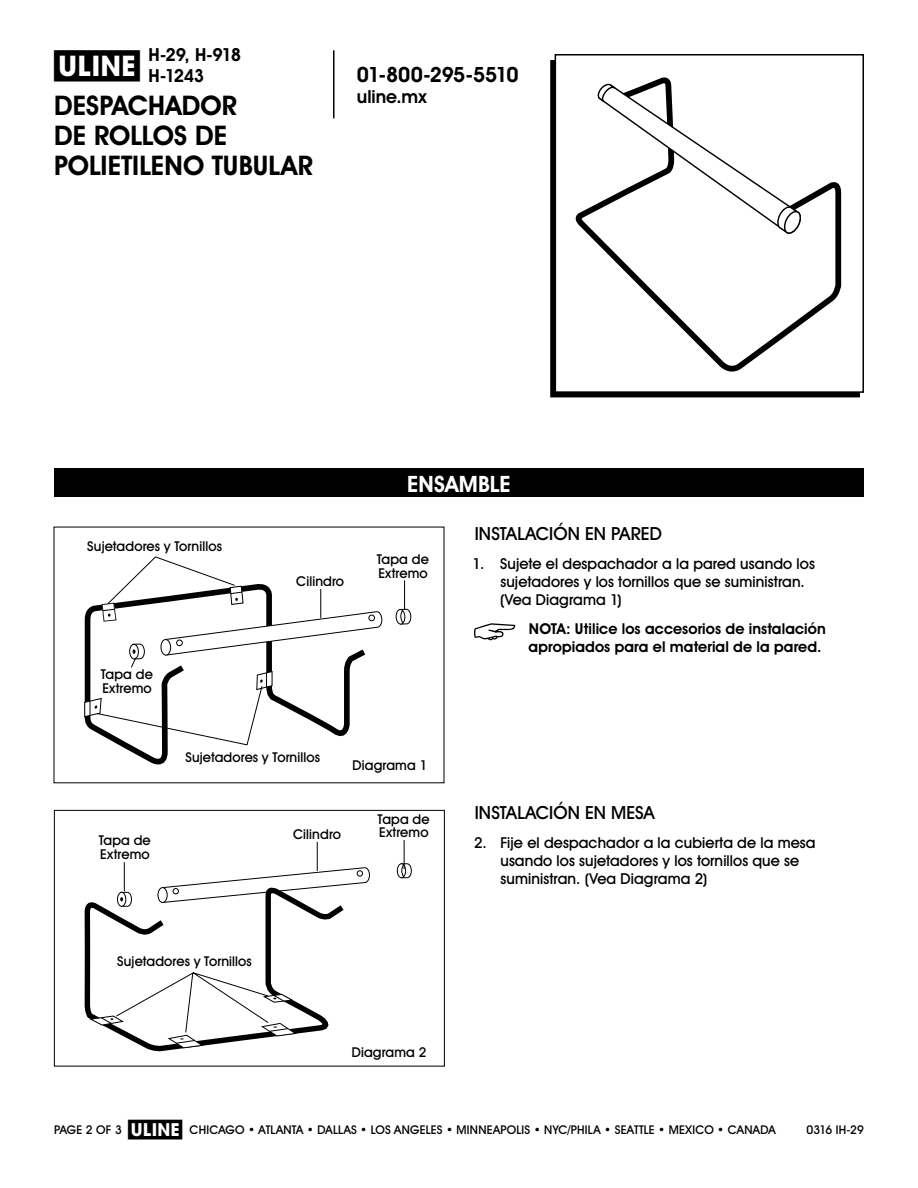
<style>
.page{position:relative;width:918px;height:1188px;background:#fff}
.page>*{position:absolute;margin:0;border:0;box-sizing:border-box;transform-origin:0 0}
.t1{font:700 28.5px "Uline Two Knine";color:#000}
.t2{font:700 27px/30px "Uline Two Knine";letter-spacing:.005em;color:#000}
.t3{font:700 22.5px "Uline Two Knine";letter-spacing:.01em;color:#fff}
.t4{font:700 21px "Uline Two Knine";letter-spacing:-.025em;color:#000}
.t5{font:18px "Uline Two Knine";letter-spacing:.005em;color:#000}
.t6{font:700 18px/21px "Uline Two Knine";letter-spacing:-.045em;color:#000}
.t7{font:700 18px "Uline Two Knine";letter-spacing:-.02em;color:#000}
.t8{font:15px/18px "Uline Two Knine";letter-spacing:.005em;color:#000}
.t9{font:700 15px/18px "Uline Two Knine";letter-spacing:.005em;color:#000}
.t10{font:13.5px/13.5px "Uline Two Knine";letter-spacing:.01em;color:#000}
.t11{font:12px "Uline Two Knine";letter-spacing:.015em;color:#000}
.s1{font-size:18px}
</style>
<div class="page">
<hr style="left:333px;top:50px;width:1px;height:68px;background:#000">
<svg style="left:474px;top:623px;width:41px;height:17px"></svg>
<div style="left:397px;top:863px;width:9px;height:15px;border:1px solid #010101;border-radius:50%"></div>
<svg style="left:84px;top:887px;width:260px;height:165px"></svg>
<div style="left:54px;top:810px;width:391px;height:257px;border:1px solid #000"></div>
<div style="left:555px;top:54px;width:309px;height:339px;border:2px solid #000"></div>
<svg style="left:575px;top:78px;width:267px;height:294px"></svg>
<svg style="left:596px;top:83px;width:207px;height:153px"></svg>
<div style="left:54px;top:468px;width:810px;height:29px;background:#000"></div>
<div style="left:396px;top:609px;width:9px;height:16px;border:1px solid #010101;border-radius:50%"></div>
<svg style="left:121px;top:746px;width:47px;height:19px"></svg>
<svg style="left:162px;top:842px;width:208px;height:61px"></svg>
<svg style="left:399px;top:581px;width:13px;height:44px"></svg>
<svg style="left:400px;top:840px;width:12px;height:39px"></svg>
<svg style="left:120px;top:862px;width:12px;height:45px"></svg>
<svg style="left:90px;top:970px;width:207px;height:78px"></svg>
<svg style="left:84px;top:556px;width:299px;height:190px"></svg>
<p class="t6" style="left:148px;top:44px;width:94px">H-29, H-918<br>H-1243</p>
<h2 class="t2" style="left:54px;top:90px;width:261px">DESPACHADOR<br>DE ROLLOS DE<br>POLIETILENO TUBULAR</h2>
<h1 class="t1" style="left:54px;top:49px;width:87px">π</h1>
<h3 class="t4" style="left:357px;top:62px;width:163px">01-800-295-5510</h3>
<p class="t7" style="left:357px;top:86px;width:71px">uline.mx</p>
<p class="t10" style="left:87px;top:539px;width:136px">Sujetadores y Tornillos</p>
<p class="t10" style="left:101px;top:667px;width:54px">Tapa de<br>Extremo</p>
<p class="t10" style="left:296px;top:574px;width:49px">Cilindro</p>
<h3 class="t3" style="left:407px;top:470px;width:105px">ENSAMBLE</h3>
<p class="t10" style="left:377px;top:552px;width:54px">Tapa de<br>Extremo</p>
<p class="t5" style="left:475px;top:523px;width:189px">INSTALACIÓN EN PARED</p>
<p class="t8" style="left:500px;top:555px;width:316px;text-indent:-27px">1. Sujete el despachador a la pared usando los sujetadores y los tornillos que se suministran. (Vea Diagrama 1)</p>
<p class="t9" style="left:529px;top:620px;width:299px">NOTA: Utilice los accesorios de instalación apropiados para el material de la pared.</p>
<p class="t10" style="left:99px;top:834px;width:54px">Tapa de<br>Extremo</p>
<p class="t10" style="left:185px;top:750px;width:136px">Sujetadores y Tornillos</p>
<p class="t10" style="left:353px;top:758px;width:76px">Diagrama 1</p>
<p class="t10" style="left:293px;top:827px;width:49px">Cilindro</p>
<p class="t10" style="left:378px;top:812px;width:54px">Tapa de<br>Extremo</p>
<p class="t5" style="left:475px;top:802px;width:181px">INSTALACIÓN EN MESA</p>
<p class="t8" style="left:500px;top:834px;width:317px;text-indent:-26px">2. Fije el despachador a la cubierta de la mesa usando los sujetadores y los tornillos que se suministran. (Vea Diagrama 2)</p>
<p class="t10" style="left:117px;top:954px;width:136px">Sujetadores y Tornillos</p>
<p class="t10" style="left:352px;top:1045px;width:76px">Diagrama 2</p>
<p class="t11" style="left:128px;top:1122px;width:649px"><span class="s1">π</span> CHICAGO • ATLANTA • DALLAS • LOS ANGELES • MINNEAPOLIS • NYC/PHILA • SEATTLE • MEXICO • CANADA</p>
<p class="t11" style="left:54px;top:1122px;width:69px">PAGE 2 OF 3</p>
<p class="t11" style="left:807px;top:1122px;width:59px">0316 IH-29</p>
</div>
